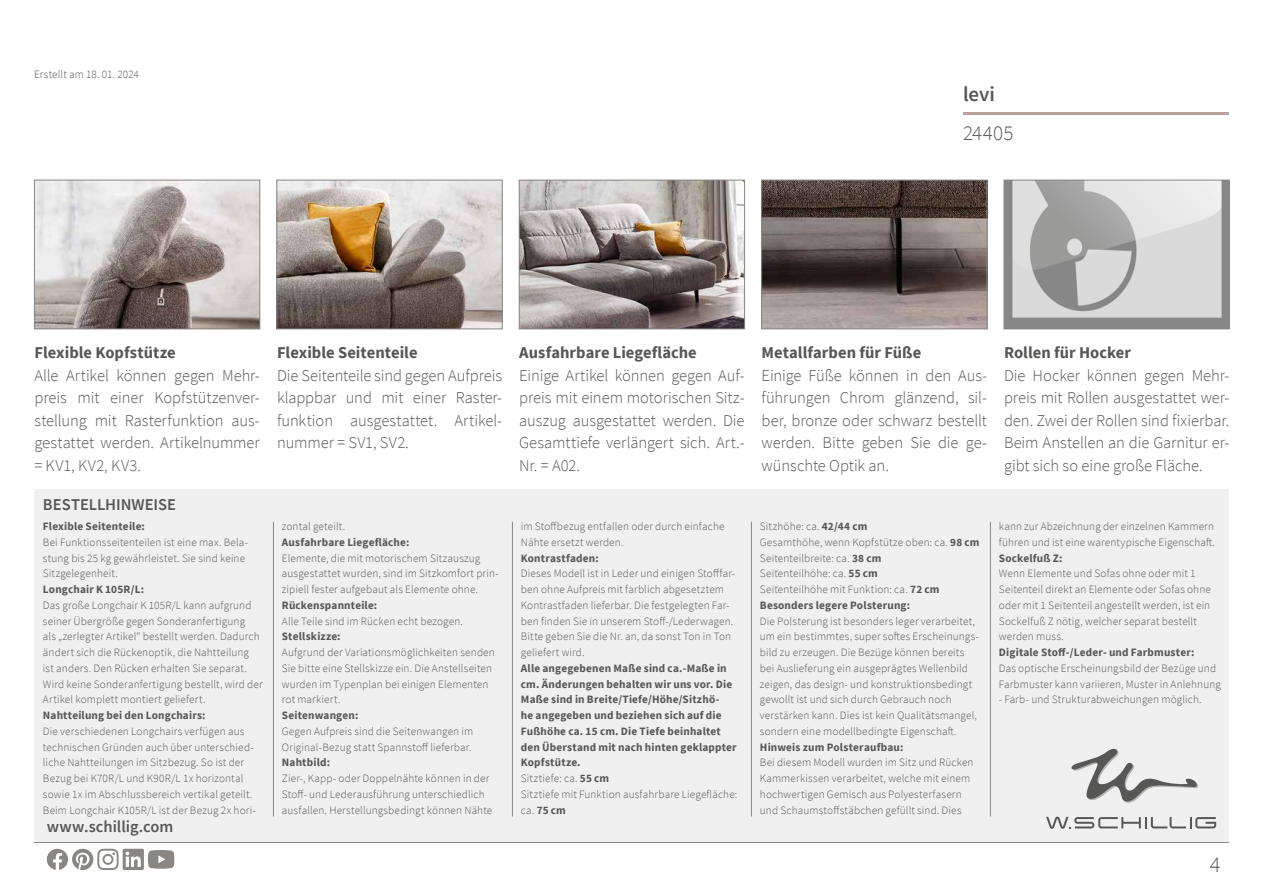
<style>
.page{position:relative;width:1263px;height:893px;background:#fff}
.page>*{position:absolute;margin:0;border:0;box-sizing:border-box;transform-origin:0 0}
.t1{font:300 22.5px "Source Sans Pro";color:#575756}
.t2{font:300 21px "Source Sans Pro";letter-spacing:.005em;color:#575756}
.t3{font:600 21px "Source Sans Pro";color:#575756}
.t4{font:300 16.5px/22.5px "Source Sans Pro";color:#575756;text-align:justify}
.t5{font:700 16.5px "Source Sans Pro";letter-spacing:.005em;color:#575756}
.t6{font:600 16.5px "Source Sans Pro";color:#575756}
.t7{font:300 11.25px/15.8px "Source Sans Pro";letter-spacing:.01em;color:#575756}
.t8{font:700 11.25px/15.8px "Source Sans Pro";letter-spacing:.015em;color:#575756}
.s1{font-weight:300}
.s2{font-weight:700}
</style>
<div class="page">
<hr style="left:34px;top:842px;width:1195px;height:1px;background:#898684">
<hr style="left:963px;top:113px;width:266px;height:2px;background:#b8a29b">
<div style="left:34px;top:489px;width:1195px;height:353px;background:#f0f0f1"></div>
<hr style="left:273px;top:522px;width:1px;height:294px;background:#898684">
<hr style="left:512px;top:522px;width:1px;height:294px;background:#898684">
<hr style="left:751px;top:522px;width:1px;height:294px;background:#898684">
<hr style="left:990px;top:522px;width:1px;height:294px;background:#898684">
<img style="left:36px;top:182px;width:222px;height:145px">
<div style="left:34px;top:180px;width:226px;height:149px;border:1px solid #898684"></div>
<img style="left:278px;top:182px;width:223px;height:145px">
<div style="left:276px;top:180px;width:227px;height:149px;border:1px solid #898684"></div>
<img style="left:521px;top:182px;width:222px;height:145px">
<div style="left:519px;top:180px;width:226px;height:149px;border:1px solid #898684"></div>
<img style="left:763px;top:182px;width:222px;height:145px">
<div style="left:761px;top:180px;width:226px;height:149px;border:1px solid #898684"></div>
<img style="left:1005px;top:182px;width:223px;height:145px">
<div style="left:1003px;top:180px;width:227px;height:149px;border:1px solid #898684"></div>
<svg style="left:47px;top:849px;width:127px;height:21px"></svg>
<svg style="left:1071px;top:749px;width:127px;height:54px"></svg>
<svg style="left:1046px;top:817px;width:170px;height:12px"></svg>
<p class="t7" style="left:34px;top:66px;width:106px">Erstellt am 18. 01. 2024</p>
<h2 class="t3" style="left:963px;top:80px;width:33px">levi</h2>
<h2 class="t2" style="left:963px;top:120px;width:52px">24405</h2>
<h3 class="t5" style="left:34px;top:342px;width:143px">Flexible Kopfstütze</h3>
<h3 class="t4" style="left:34px;top:364px;width:227px">Alle Artikel können gegen Mehr&shy;preis mit einer Kopfstützenver&shy;stellung mit Rasterfunktion aus&shy;gestattet werden. Artikelnummer = KV1, KV2, KV3.</h3>
<h3 class="t6" style="left:43px;top:494px;width:135px">BESTELLHINWEISE</h3>
<p class="t8" style="left:43px;top:518px;width:104px">Flexible Seitenteile:</p>
<p class="t7" style="left:43px;top:534px;width:207px">Bei Funktionsseitenteilen ist eine max. Bela&shy;stung bis 25 kg gewährleistet. Sie sind keine<br>Sitzgelegenheit.</p>
<p class="t8" style="left:43px;top:581px;width:103px">Longchair K 105R/L:</p>
<p class="t7" style="left:43px;top:597px;width:221px">Das große Longchair K 105R/L kann aufgrund seiner Übergröße gegen Sonderanfertigung<br>als „zerlegter Artikel“ bestellt werden. Dadurch ändert sich die Rückenoptik, die Nahtteilung ist anders. Den Rücken erhalten Sie separat.<br>Wird keine Sonderanfertigung bestellt, wird der Artikel komplett montiert geliefert.</p>
<p class="t8" style="left:43px;top:707px;width:164px">Nahtteilung bei den Longchairs:</p>
<p class="t7" style="left:43px;top:723px;width:214px">Die verschiedenen Longchairs verfügen aus technischen Gründen auch über unterschied&shy;liche Nahtteilungen im Sitzbezug. So ist der Bezug bei K70R/L und K90R/L 1x horizontal sowie 1x im Abschlussbereich vertikal geteilt.<br>Beim Longchair K105R/L ist der Bezug 2x hori-</p>
<h3 class="t6" style="left:47px;top:816px;width:128px">www.schillig.com</h3>
<h3 class="t5" style="left:277px;top:342px;width:142px">Flexible Seitenteile</h3>
<h3 class="t4" style="left:277px;top:364px;width:227px">Die Seitenteile sind gegen Aufpreis klappbar und mit einer Raster&shy;funktion ausgestattet. Artikel&shy;nummer = SV1, SV2.</h3>
<p class="t7" style="left:282px;top:519px;width:65px">zontal geteilt.</p>
<p class="t8" style="left:282px;top:534px;width:129px">Ausfahrbare Liegefläche:</p>
<p class="t7" style="left:282px;top:550px;width:218px">Elemente, die mit motorischem Sitzauszug ausgestattet wurden, sind im Sitzkomfort prin&shy;zipiell fester aufgebaut als Elemente ohne.</p>
<p class="t8" style="left:282px;top:597px;width:97px">Rückenspannteile:</p>
<p class="t7" style="left:282px;top:613px;width:182px">Alle Teile sind im Rücken echt bezogen.</p>
<p class="t8" style="left:282px;top:629px;width:60px">Stellskizze:</p>
<p class="t7" style="left:282px;top:645px;width:214px">Aufgrund der Variationsmöglichkeiten senden Sie bitte eine Stellskizze ein. Die Anstellseiten wurden im Typenplan bei einigen Elementen rot markiert.</p>
<p class="t8" style="left:282px;top:707px;width:78px">Seitenwangen:</p>
<p class="t7" style="left:282px;top:723px;width:193px">Gegen Aufpreis sind die Seitenwangen im<br>Original-Bezug statt Spannstoff lieferbar.</p>
<p class="t8" style="left:282px;top:755px;width:50px">Nahtbild:</p>
<p class="t7" style="left:282px;top:771px;width:212px">Zier-, Kapp- oder Doppelnähte können in der<br>Stoff- und Lederausführung unterschiedlich ausfallen. Herstellungsbedingt können Nähte</p>
<h3 class="t5" style="left:519px;top:342px;width:179px">Ausfahrbare Liegefläche</h3>
<h3 class="t4" style="left:519px;top:364px;width:227px">Einige Artikel können gegen Auf&shy;preis mit einem motorischen Sitz&shy;auszug ausgestattet werden. Die Gesamttiefe verlängert sich. Art.- Nr. = A02.</h3>
<h3 class="t5" style="left:762px;top:342px;width:161px">Metallfarben für Füße</h3>
<h3 class="t4" style="left:762px;top:364px;width:227px">Einige Füße können in den Aus&shy;führungen Chrom glänzend, sil&shy;ber, bronze oder schwarz bestellt werden. Bitte geben Sie die ge&shy;wünschte Optik an.</h3>
<h3 class="t5" style="left:1004px;top:342px;width:129px">Rollen für Hocker</h3>
<h3 class="t4" style="left:1004px;top:364px;width:227px">Die Hocker können gegen Mehr&shy;preis mit Rollen ausgestattet wer&shy;den. Zwei der Rollen sind fixierbar.<br>Beim Anstellen an die Garnitur er&shy;gibt sich so eine große Fläche.</h3>
<p class="t7" style="left:521px;top:519px;width:205px">im Stoffbezug entfallen oder durch einfache<br>Nähte ersetzt werden.</p>
<p class="t8" style="left:521px;top:550px;width:79px">Kontrastfaden:</p>
<p class="t7" style="left:521px;top:566px;width:216px">Dieses Modell ist in Leder und einigen Stofffar&shy;ben ohne Aufpreis mit farblich abgesetztem Kontrastfaden lieferbar. Die festgelegten Far&shy;ben finden Sie in unserem Stoff-/Lederwagen.<br>Bitte geben Sie die Nr. an, da sonst Ton in Ton geliefert wird.</p>
<p class="t8" style="left:521px;top:660px;width:218px">Alle angegebenen Maße sind ca.-Maße in cm. Änderungen behalten wir uns vor. Die Maße sind in Breite/Tiefe/Höhe/Sitzhö-<br>he angegeben und beziehen sich auf die Fußhöhe ca. 15 cm. Die Tiefe beinhaltet den Überstand mit nach hinten geklappter Kopfstütze.<br><span class="s1">Sitztiefe: ca.</span> 55 cm<br><span class="s1">Sitztiefe mit Funktion ausfahrbare Liegefläche: ca.</span> 75 cm</p>
<p class="t7" style="left:760px;top:519px;width:221px">Sitzhöhe: ca. <span class="s2">42/44 cm<br></span>Gesamthöhe, wenn Kopfstütze oben: ca. <span class="s2">98 cm<br></span>Seitenteilbreite: ca. <span class="s2">38 cm<br></span>Seitenteilhöhe: ca. <span class="s2">55 cm<br></span>Seitenteilhöhe mit Funktion: ca. <span class="s2">72 cm<br>Besonders legere Polsterung:</span></p>
<p class="t7" style="left:760px;top:613px;width:220px">Die Polsterung ist besonders leger verarbeitet, um ein bestimmtes, super softes Erscheinungs&shy;bild zu erzeugen. Die Bezüge können bereits bei Auslieferung ein ausgeprägtes Wellenbild zeigen, das design- und konstruktionsbedingt gewollt ist und sich durch Gebrauch noch verstärken kann. Dies ist kein Qualitätsmangel, sondern eine modellbedingte Eigenschaft.</p>
<p class="t8" style="left:760px;top:739px;width:145px">Hinweis zum Polsteraufbau:</p>
<p class="t7" style="left:760px;top:755px;width:215px">Bei diesem Modell wurden im Sitz und Rücken Kammerkissen verarbeitet, welche mit einem hochwertigen Gemisch aus Polyesterfasern und Schaumstoffstäbchen gefüllt sind. Dies</p>
<p class="t7" style="left:999px;top:519px;width:218px">kann zur Abzeichnung der einzelnen Kammern führen und ist eine warentypische Eigenschaft.</p>
<p class="t8" style="left:999px;top:550px;width:65px">Sockelfuß Z:</p>
<p class="t7" style="left:999px;top:566px;width:213px">Wenn Elemente und Sofas ohne oder mit 1<br>Seitenteil direkt an Elemente oder Sofas ohne oder mit 1 Seitenteil angestellt werden, ist ein Sockelfuß Z nötig, welcher separat bestellt werden muss.</p>
<p class="t8" style="left:999px;top:644px;width:197px">Digitale Stoff-/Leder- und Farbmuster:</p>
<p class="t7" style="left:999px;top:660px;width:223px">Das optische Erscheinungsbild der Bezüge und<br>Farbmuster kann variieren, Muster in Anlehnung</p>
<p class="t7" style="left:999px;top:692px;width:204px">- Farb- und Strukturabweichungen möglich.</p>
<h1 class="t1" style="left:1210px;top:850px;width:12px">4</h1>
</div>
